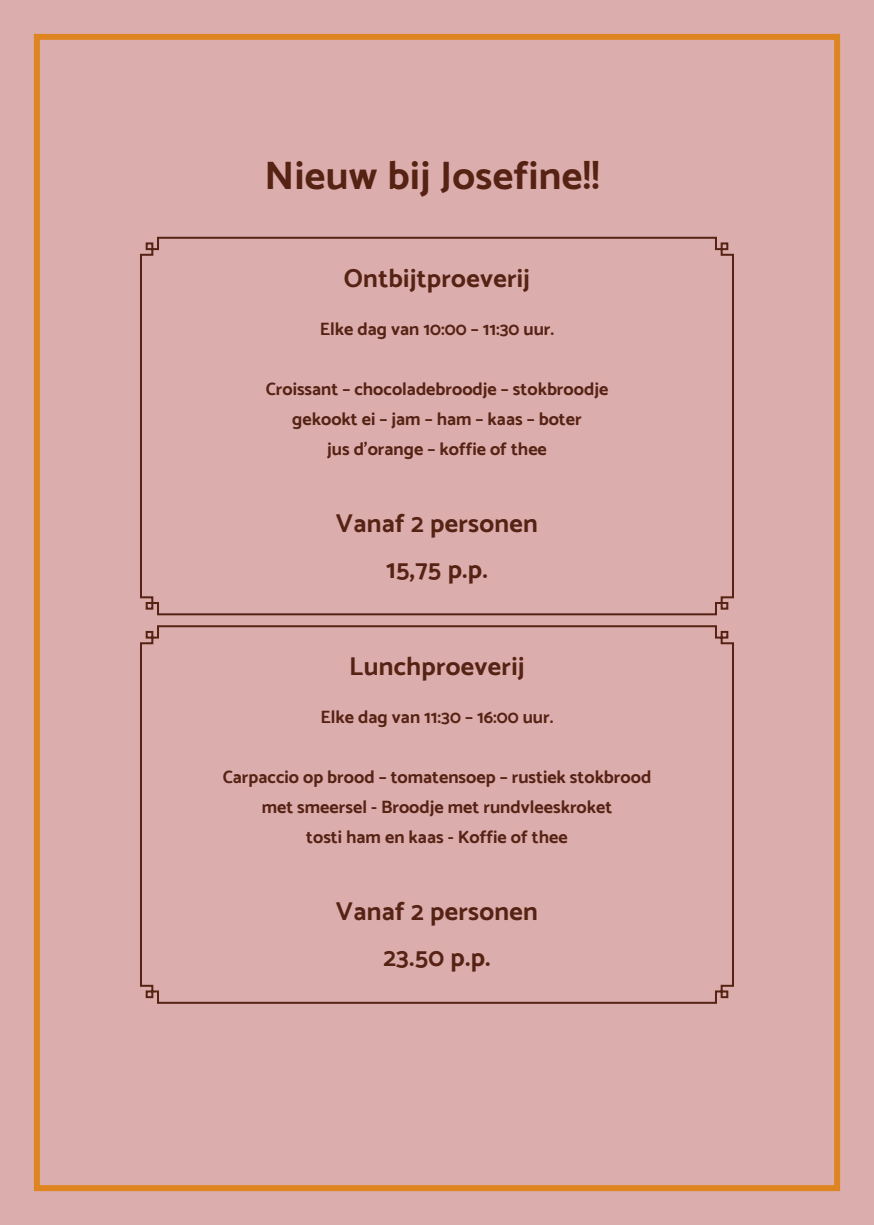
<style>
.page{position:relative;width:874px;height:1225px;background:#fff}
.page>*{position:absolute;margin:0;border:0;box-sizing:border-box;transform-origin:0 0}
.t1{font:100 40px "Catamaran";letter-spacing:.01em;color:#562213}
.t2{font:100 26px "Catamaran";letter-spacing:.01em;color:#562213}
.t3{font:100 18px "Catamaran";color:#562213}
</style>
<div class="page">
<div style="left:0;top:0;width:873px;height:1225px;background:#dbadad"></div>
<div style="left:34px;top:34px;width:805px;height:1157px;border:6px solid #de8521"></div>
<svg style="left:140px;top:236px;width:594px;height:380px"></svg>
<svg style="left:140px;top:625px;width:594px;height:379px"></svg>
<p class="t1" style="left:264px;top:145px;width:337px">Nieuw bij Josefine!!</p>
<p class="t2" style="left:344px;top:258px;width:188px">Ontbijtproeverij</p>
<p class="t3" style="left:319px;top:315px;width:236px">Elke dag van 10:00 – 11:30 uur.</p>
<p class="t3" style="left:265px;top:375px;width:344px">Croissant – chocoladebroodje – stokbroodje</p>
<p class="t3" style="left:292px;top:405px;width:291px">gekookt ei – jam – ham – kaas – boter</p>
<p class="t3" style="left:327px;top:435px;width:221px">jus d’orange – koffie of thee</p>
<p class="t2" style="left:336px;top:503px;width:203px">Vanaf 2 personen</p>
<p class="t2" style="left:386px;top:549px;width:103px">15,75 p.p.</p>
<p class="t2" style="left:349px;top:646px;width:177px">Lunchproeverij</p>
<p class="t3" style="left:320px;top:703px;width:234px">Elke dag van 11:30 – 16:00 uur.</p>
<p class="t3" style="left:222px;top:763px;width:430px">Carpaccio op brood – tomatensoep – rustiek stokbrood</p>
<p class="t3" style="left:261px;top:793px;width:352px">met smeersel - Broodje met rundvleeskroket</p>
<p class="t3" style="left:306px;top:823px;width:263px">tosti ham en kaas - Koffie of thee</p>
<p class="t2" style="left:336px;top:891px;width:203px">Vanaf 2 personen</p>
<p class="t2" style="left:383px;top:937px;width:109px">23.50 p.p.</p>
</div>
